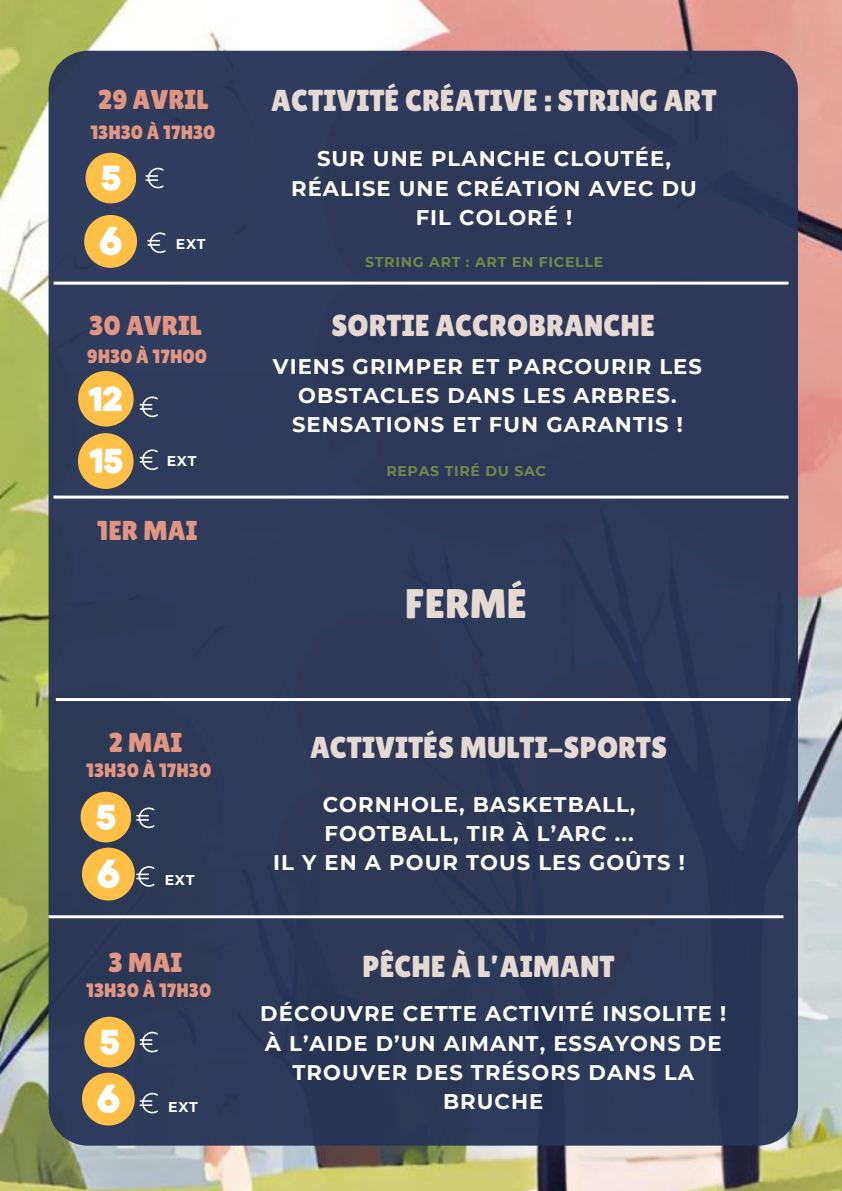
<style>
.page{position:relative;width:842px;height:1191px;background:#fff}
.page>*{position:absolute;margin:0;border:0;box-sizing:border-box;transform-origin:0 0}
.t1{font:41.3px "Lilita One";color:#e4d9d3}
.t2{font:30.3px "Lilita One";color:#e4d9d3}
.t3{font:27.3px "Lilita One";color:#e09683}
.t4{font:700 21.1px/29.2px "Montserrat";letter-spacing:.05em;color:#fff;text-align:center}
.t5{font:19.3px "Lilita One";color:#e09683}
.t6{font:700 14.1px "Montserrat";letter-spacing:.05em;color:#73874b}
.t7{font:700 14.1px "Montserrat";letter-spacing:.05em;color:#fff}
</style>
<div class="page">
<img style="left:0;top:0;width:842px;height:1190px">
<div style="left:49px;top:51px;width:749px;height:1094px;background:#2e3958;border-radius:40px"></div>
<hr style="left:54px;top:281px;width:734px;height:3px;background:#fff">
<hr style="left:49px;top:915px;width:734px;height:3px;background:#fff">
<hr style="left:56px;top:698px;width:735px;height:3px;background:#fff">
<hr style="left:54px;top:495px;width:734px;height:3px;background:#fff">
<svg style="left:145px;top:168px;width:19px;height:20px"></svg>
<svg style="left:147px;top:232px;width:19px;height:21px"></svg>
<svg style="left:140px;top:396px;width:18px;height:21px"></svg>
<svg style="left:140px;top:449px;width:18px;height:21px"></svg>
<svg style="left:140px;top:1031px;width:18px;height:21px"></svg>
<svg style="left:140px;top:1092px;width:18px;height:21px"></svg>
<svg style="left:78px;top:371px;width:56px;height:55px"></svg>
<svg style="left:78px;top:433px;width:55px;height:55px"></svg>
<svg style="left:86px;top:153px;width:50px;height:50px"></svg>
<svg style="left:84px;top:1016px;width:50px;height:50px"></svg>
<svg style="left:84px;top:215px;width:53px;height:52px"></svg>
<svg style="left:81px;top:791px;width:74px;height:109px"></svg>
<svg style="left:82px;top:1072px;width:52px;height:53px"></svg>
<h3 class="t3" style="left:98px;top:84px;width:112px">29 AVRIL</h3>
<h3 class="t5" style="left:90px;top:121px;width:127px">13H30 À 17H30</h3>
<p class="t7" style="left:176px;top:235px;width:31px">EXT</p>
<p class="t3" style="left:89px;top:309px;width:114px">30 AVRIL</p>
<h2 class="t5" style="left:87px;top:345px;width:122px">9H30 À 17H00</h2>
<p class="t7" style="left:167px;top:452px;width:31px">EXT</p>
<p class="t3" style="left:97px;top:514px;width:102px">1ER MAI</p>
<p class="t3" style="left:108px;top:726px;width:75px">2 MAI</p>
<h4 class="t5" style="left:86px;top:759px;width:127px">13H30 À 17H30</h4>
<h2 class="t7" style="left:165px;top:871px;width:31px">EXT</h2>
<h2 class="t3" style="left:108px;top:946px;width:75px">3 MAI</h2>
<p class="t5" style="left:86px;top:978px;width:127px">13H30 À 17H30</p>
<h1 class="t7" style="left:168px;top:1097px;width:31px">EXT</h1>
<h2 class="t2" style="left:271px;top:83px;width:447px">ACTIVITÉ CRÉATIVE : STRING ART</h2>
<p class="t4" style="left:291px;top:144px;width:407px">SUR UNE PLANCHE CLOUTÉE,<br>RÉALISE UNE CRÉATION AVEC DU<br>FIL COLORÉ !</p>
<p class="t6" style="left:365px;top:253px;width:240px">STRING ART : ART EN FICELLE</p>
<h4 class="t2" style="left:332px;top:308px;width:325px">SORTIE ACCROBRANCHE</h4>
<p class="t4" style="left:273px;top:351px;width:431px">VIENS GRIMPER ET PARCOURIR LES<br>OBSTACLES DANS LES ARBRES.<br>SENSATIONS ET FUN GARANTIS !</p>
<p class="t6" style="left:386px;top:462px;width:161px">REPAS TIRÉ DU SAC</p>
<p class="t1" style="left:405px;top:580px;width:123px">FERMÉ</p>
<p class="t2" style="left:310px;top:730px;width:359px">ACTIVITÉS MULTI-SPORTS</p>
<h2 class="t4" style="left:273px;top:789px;width:413px">CORNHOLE, BASKETBALL,<br>FOOTBALL, TIR À L’ARC ...<br>IL Y EN A POUR TOUS LES GOÛTS !</h2>
<p class="t2" style="left:362px;top:948px;width:254px">PÊCHE À L’AIMANT</p>
<h4 class="t4" style="left:260px;top:999px;width:468px">DÉCOUVRE CETTE ACTIVITÉ INSOLITE !<br>À L’AIDE D’UN AIMANT, ESSAYONS DE<br>TROUVER DES TRÉSORS DANS LA<br>BRUCHE</h4>
</div>
